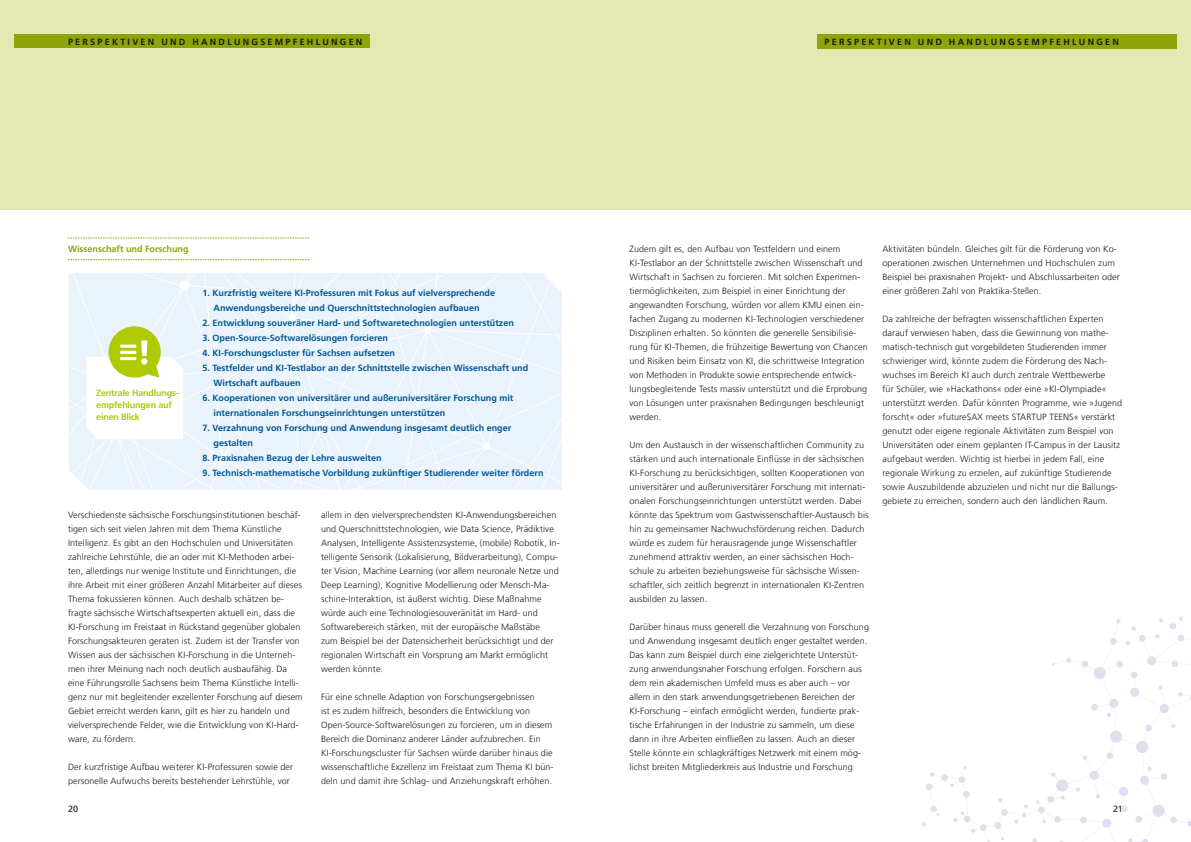
<style>
.page{position:relative;width:1191px;height:842px;background:#fff}
.page>*{position:absolute;margin:0;border:0;box-sizing:border-box;transform-origin:0 0}
.t1{font:300 9px/14px "Frutiger LT Com";letter-spacing:.01em;color:#1a1a18}
.t2{font:700 9px/15px "Frutiger LT Com";color:#005995}
.t3{font:700 9px "Frutiger LT Com";letter-spacing:.25em;color:#1a1a18}
.t4{font:700 9px/12px "Frutiger LT Com";letter-spacing:-.02em;color:#afca05}
.t5{font:700 9px "Frutiger LT Com";color:#8ea507}
.t6{font:9px "Frutiger LT Com";color:#1a1a18}
</style>
<div class="page">
<div style="left:0;top:0;width:1191px;height:210px;background:#e3eab1"></div>
<div style="left:818px;top:34px;width:358px;height:14px;background:#8ea507"></div>
<div style="left:14px;top:34px;width:356px;height:14px;background:#8ea507"></div>
<svg style="left:921px;top:617px;width:270px;height:225px"></svg>
<svg style="left:69px;top:273px;width:493px;height:217px"></svg>
<svg style="left:68px;top:238px;width:241px;height:1px"></svg>
<svg style="left:68px;top:259px;width:241px;height:1px"></svg>
<p class="t3" style="left:68px;top:36px;width:296px">PERSPEKTIVEN UND HANDLUNGSEMPFEHLUNGEN</p>
<p class="t3" style="left:824px;top:36px;width:296px">PERSPEKTIVEN UND HANDLUNGSEMPFEHLUNGEN</p>
<p class="t5" style="left:68px;top:243px;width:122px">Wissenschaft und Forschung</p>
<p class="t4" style="left:96px;top:387px;width:84px">Zentrale Handlungs&shy;empfehlungen auf einen Blick</p>
<p class="t2" style="left:202px;top:285px;width:294px;text-align:center">1. Kurzfristig weitere KI-Professuren mit Fokus auf vielversprechende<br>Anwendungsbereiche und Querschnittstechnologien aufbauen</p>
<p class="t2" style="left:202px;top:315px;width:313px">2. Entwicklung souveräner Hard- und Softwaretechnologien unterstützen</p>
<p class="t2" style="left:202px;top:330px;width:187px">3. Open-Source-Softwarelösungen forcieren</p>
<p class="t2" style="left:202px;top:345px;width:194px">4. KI-Forschungscluster für Sachsen aufsetzen</p>
<p class="t2" style="left:213px;top:360px;width:316px;text-indent:-11px">5. Testfelder und KI-Testlabor an der Schnittstelle zwischen Wissenschaft und<br>Wirtschaft aufbauen</p>
<p class="t2" style="left:213px;top:390px;width:301px;text-indent:-11px">6. Kooperationen von universitärer und außeruniversitärer Forschung mit internationalen Forschungseinrichtungen unterstützen</p>
<p class="t2" style="left:213px;top:420px;width:299px;text-indent:-11px">7. Verzahnung von Forschung und Anwendung insgesamt deutlich enger gestalten</p>
<p class="t2" style="left:202px;top:450px;width:180px">8. Praxisnahen Bezug der Lehre ausweiten</p>
<p class="t2" style="left:202px;top:465px;width:342px">9. Technisch-mathematische Vorbildung zukünftiger Studierender weiter fördern</p>
<p class="t1" style="left:68px;top:508px;width:236px">Verschiedenste sächsische Forschungsinstitutionen beschäf&shy;tigen sich seit vielen Jahren mit dem Thema Künstliche Intelligenz. Es gibt an den Hochschulen und Universitäten zahlreiche Lehrstühle, die an oder mit KI-Methoden arbei&shy;ten, allerdings nur wenige Institute und Einrichtungen, die ihre Arbeit mit einer größeren Anzahl Mitarbeiter auf dieses Thema fokussieren können. Auch deshalb schätzen be&shy;fragte sächsische Wirtschaftsexperten aktuell ein, dass die KI-Forschung im Freistaat in Rückstand gegenüber globalen Forschungsakteuren geraten ist. Zudem ist der Transfer von Wissen aus der sächsischen KI-Forschung in die Unterneh&shy;men ihrer Meinung nach noch deutlich ausbaufähig. Da eine Führungsrolle Sachsens beim Thema Künstliche Intelli&shy;genz nur mit begleitender exzellenter Forschung auf diesem Gebiet erreicht werden kann, gilt es hier zu handeln und vielversprechende Felder, wie die Entwicklung von KI-Hard&shy;ware, zu fördern.</p>
<p class="t1" style="left:68px;top:760px;width:227px">Der kurzfristige Aufbau weiterer KI-Professuren sowie der personelle Aufwuchs bereits bestehender Lehrstühle, vor</p>
<p class="t1" style="left:321px;top:508px;width:240px">allem in den vielversprechendsten KI-Anwendungsbereichen und Querschnittstechnologien, wie Data Science, Prädiktive Analysen, Intelligente Assistenzsysteme, (mobile) Robotik, In&shy;telligente Sensorik (Lokalisierung, Bildverarbeitung), Compu&shy;ter Vision, Machine Learning (vor allem neuronale Netze und Deep Learning), Kognitive Modellierung oder Mensch-Ma&shy;schine-Interaktion, ist äußerst wichtig. Diese Maßnahme würde auch eine Technologiesouveränität im Hard- und Softwarebereich stärken, mit der europäische Maßstäbe<br>zum Beispiel bei der Datensicherheit berücksichtigt und der regionalen Wirtschaft ein Vorsprung am Markt ermöglicht werden könnte.</p>
<p class="t1" style="left:321px;top:690px;width:234px">Für eine schnelle Adaption von Forschungsergebnissen<br>ist es zudem hilfreich, besonders die Entwicklung von Open-Source-Softwarelösungen zu forcieren, um in diesem Bereich die Dominanz anderer Länder aufzubrechen. Ein KI-Forschungscluster für Sachsen würde darüber hinaus die wissenschaftliche Exzellenz im Freistaat zum Thema KI bün&shy;deln und damit ihre Schlag- und Anziehungskraft erhöhen.</p>
<p class="t1" style="left:629px;top:242px;width:240px">Zudem gilt es, den Aufbau von Testfeldern und einem KI-Testlabor an der Schnittstelle zwischen Wissenschaft und Wirtschaft in Sachsen zu forcieren. Mit solchen Experimen&shy;tiermöglichkeiten, zum Beispiel in einer Einrichtung der angewandten Forschung, würden vor allem KMU einen ein&shy;fachen Zugang zu modernen KI-Technologien verschiedener Disziplinen erhalten. So könnten die generelle Sensibilisie&shy;rung für KI-Themen, die frühzeitige Bewertung von Chancen und Risiken beim Einsatz von KI, die schrittweise Integration von Methoden in Produkte sowie entsprechende entwick&shy;lungsbegleitende Tests massiv unterstützt und die Erprobung von Lösungen unter praxisnahen Bedingungen beschleunigt werden.</p>
<p class="t1" style="left:629px;top:438px;width:241px">Um den Austausch in der wissenschaftlichen Community zu stärken und auch internationale Einflüsse in der sächsischen KI-Forschung zu berücksichtigen, sollten Kooperationen von universitärer und außeruniversitärer Forschung mit internati&shy;onalen Forschungseinrichtungen unterstützt werden. Dabei könnte das Spektrum vom Gastwissenschaftler-Austausch bis hin zu gemeinsamer Nachwuchsförderung reichen. Dadurch würde es zudem für herausragende junge Wissenschaftler zunehmend attraktiv werden, an einer sächsischen Hoch&shy;schule zu arbeiten beziehungsweise für sächsische Wissen&shy;schaftler, sich zeitlich begrenzt in internationalen KI-Zentren ausbilden zu lassen.</p>
<p class="t1" style="left:629px;top:620px;width:241px">Darüber hinaus muss generell die Verzahnung von Forschung und Anwendung insgesamt deutlich enger gestaltet werden.<br>Das kann zum Beispiel durch eine zielgerichtete Unterstüt&shy;zung anwendungsnaher Forschung erfolgen. Forschern aus dem rein akademischen Umfeld muss es aber auch – vor allem in den stark anwendungsgetriebenen Bereichen der KI-Forschung – einfach ermöglicht werden, fundierte prak&shy;tische Erfahrungen in der Industrie zu sammeln, um diese dann in ihre Arbeiten einfließen zu lassen. Auch an dieser Stelle könnte ein schlagkräftiges Netzwerk mit einem mög&shy;lichst breiten Mitgliederkreis aus Industrie und Forschung</p>
<p class="t1" style="left:882px;top:242px;width:239px">Aktivitäten bündeln. Gleiches gilt für die Förderung von Ko&shy;operationen zwischen Unternehmen und Hochschulen zum Beispiel bei praxisnahen Projekt- und Abschlussarbeiten oder einer größeren Zahl von Praktika-Stellen.</p>
<p class="t1" style="left:882px;top:312px;width:241px">Da zahlreiche der befragten wissenschaftlichen Experten darauf verwiesen haben, dass die Gewinnung von mathe&shy;matisch-technisch gut vorgebildeten Studierenden immer schwieriger wird, könnte zudem die Förderung des Nach&shy;wuchses im Bereich KI auch durch zentrale Wettbewerbe<br>für Schüler, wie »Hackathons« oder eine »KI-Olympiade« unterstützt werden. Dafür könnten Programme, wie »Jugend forscht« oder »futureSAX meets STARTUP TEENS« verstärkt genutzt oder eigene regionale Aktivitäten zum Beispiel von Universitäten oder einem geplanten IT-Campus in der Lausitz aufgebaut werden. Wichtig ist hierbei in jedem Fall, eine regionale Wirkung zu erzielen, auf zukünftige Studierende sowie Auszubildende abzuzielen und nicht nur die Ballungs&shy;gebiete zu erreichen, sondern auch den ländlichen Raum.</p>
<p class="t6" style="left:68px;top:803px;width:12px">20</p>
<p class="t6" style="left:1113px;top:803px;width:11px">21</p>
</div>
